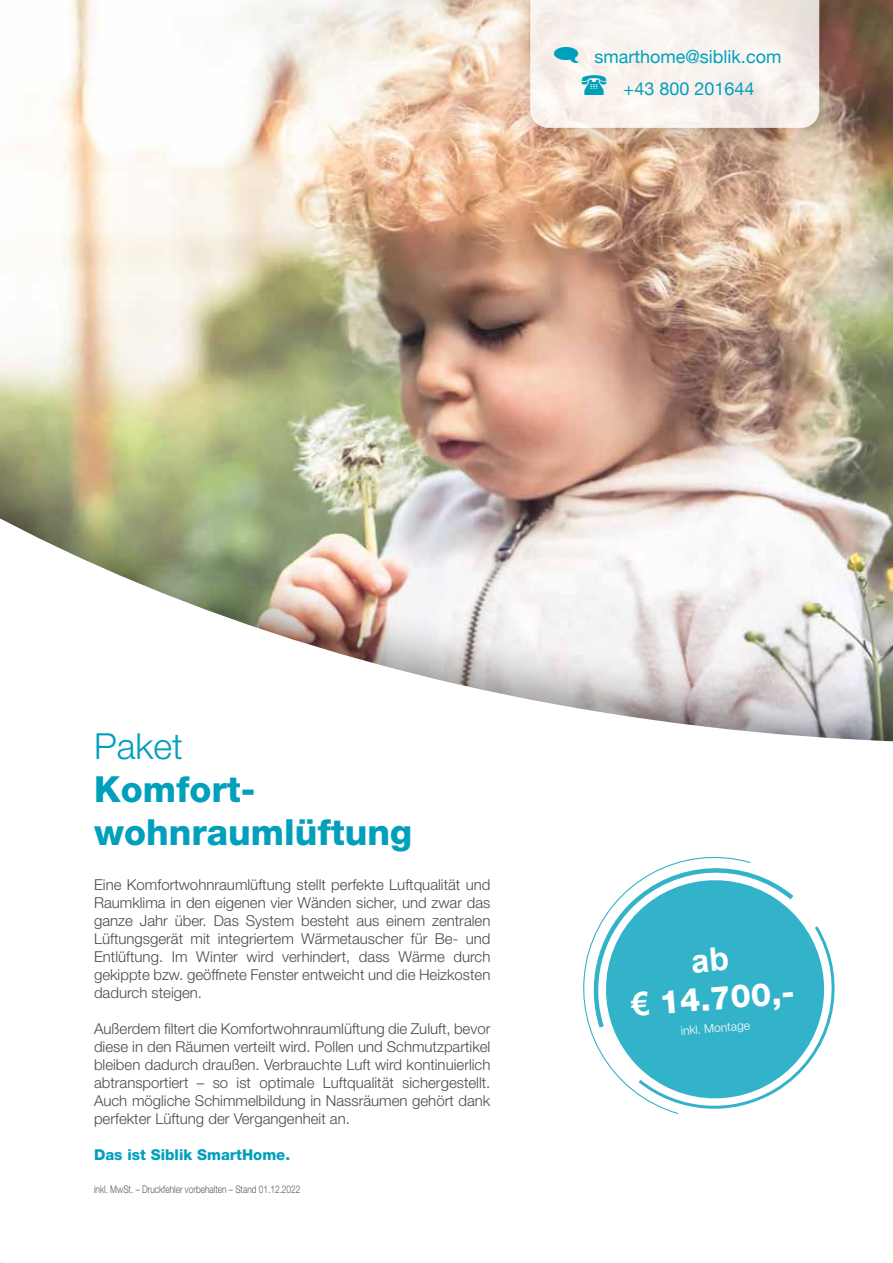
<style>
.page{position:relative;width:893px;height:1263px;background:#fff}
.page>*{position:absolute;margin:0;border:0;box-sizing:border-box;transform-origin:0 0}
.t1{font:800 36px/43.2px "Helvetica Neue";color:#00a0bc}
.t2{font:300 36px "Helvetica Neue";color:#00a0bc}
.t3{font:800 32.25px "Helvetica Neue";color:#fff}
.t4{font:18px/32.4px "Helvetica Neue";color:#00a0bc;text-align:center}
.t5{font:300 15px/18px "Helvetica Neue";color:#4a4a49;text-align:justify}
.t6{font:800 15px "Helvetica Neue";color:#00a0bc}
.t7{font:300 12px "Helvetica Neue";color:#fff}
.t8{font:300 10.5px "Helvetica Neue";color:#575756;scale:.79 1}
.s1{font-family:"Arial";font-weight:700}
</style>
<div class="page">
<img style="left:71px;top:0;width:822px;height:40px">
<div style="left:0;top:40px;width:893px;height:1223px;background:#000;opacity:.4"></div>
<img style="left:0;top:85px;width:893px;height:1178px">
<svg style="left:567px;top:843px;width:185px;height:272px"></svg>
<div style="left:515px;top:0;width:337px;height:151px;background:#000;opacity:.3"></div>
<svg style="left:530px;top:0;width:289px;height:128px"></svg>
<svg style="left:588px;top:859px;width:262px;height:258px"></svg>
<p class="t4" style="left:594px;top:41px;width:188px">smarthome@siblik.com +43 800 201644</p>
<h1 class="t2" style="left:94px;top:724px;width:90px">Paket</h1>
<h1 class="t1" style="left:94px;top:768px;width:320px">Komfort&shy;wohnraumlüftung</h1>
<p class="t5" style="left:94px;top:875px;width:398px">Eine Komfortwohnraumlüftung stellt perfekte Luftqualität und Raumklima in den eigenen vier Wänden sicher, und zwar das ganze Jahr über. Das System besteht aus einem zentralen Lüftungsgerät mit integriertem Wärmetauscher für Be- und Entlüftung. Im Winter wird verhindert, dass Wärme durch gekippte bzw. geöffnete Fenster entweicht und die Heizkosten dadurch steigen.</p>
<p class="t5" style="left:94px;top:1019px;width:398px">Außerdem filtert die Komfortwohnraumlüftung die Zuluft, bevor diese in den Räumen verteilt wird. Pollen und Schmutzpartikel bleiben dadurch draußen. Verbrauchte Luft wird kontinuierlich abtransportiert – so ist optimale Luftqualität sichergestellt.<br>Auch mögliche Schimmelbildung in Nassräumen gehört dank perfekter Lüftung der Vergangenheit an.</p>
<p class="t6" style="left:94px;top:1146px;width:198px">Das ist Siblik SmartHome.</p>
<p class="t8" style="left:94px;top:1182px;width:263px">inkl. MwSt. – Druckfehler vorbehalten – Stand 01.12.2022</p>
<h2 class="t3" style="left:630px;top:985px;width:165px;rotate:-4deg"><span class="s1">€</span> 14.700,-</h2>
<p class="t7" style="left:680px;top:1023px;width:71px;rotate:-5deg">inkl. Montage</p>
</div>
